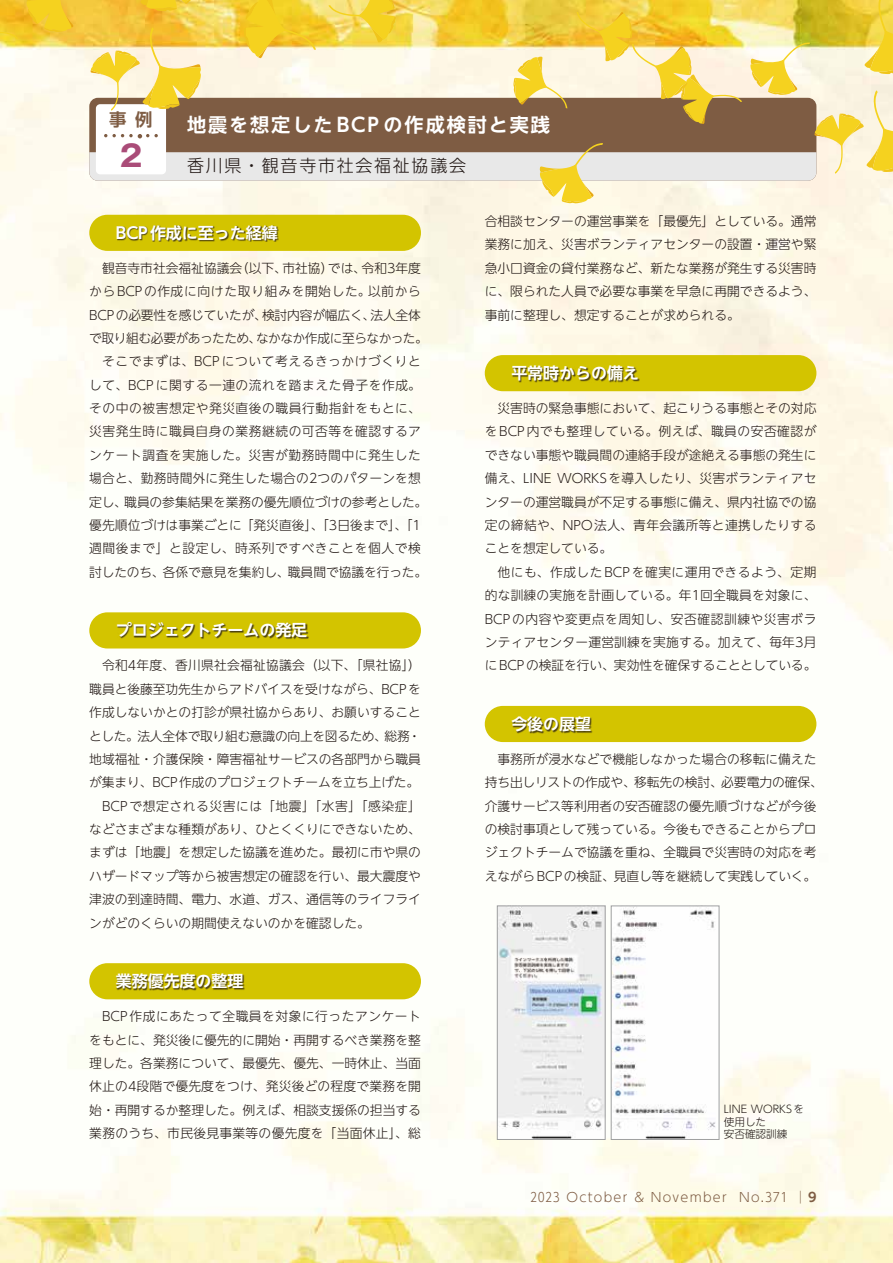
<style>
.page{position:relative;width:893px;height:1263px;background:#fff}
.page>*{position:absolute;margin:0;border:0;box-sizing:border-box;transform-origin:0 0}
.t1{font:700 29.55px "Gothic MB101 Pr 6 N";color:#aa4c78}
.t2{font:700 19.2px "UD Shin Go NT Pr 6 De";letter-spacing:.1em;color:#fff}
.t3{font:700 17.4px "UD Shin Go NT Pr 6 De";color:#7e5c43}
.t4{font:300 16.95px "UD Shin Go NT Pr 6";letter-spacing:.1em;color:#221815}
.t5{font:700 15.9px "UD Shin Go NT Pr 6 De";color:#fff}
.t6{font:300 12.75px/23.4px "UD Shin Go NT Pr 6";color:#221815;text-align:justify}
.t7{font:300 12.75px/23.4px "UD Shin Go NT Pr 6 N";letter-spacing:.01em;color:#221815;text-align:justify}
.t8{font:300 12.75px "UD Shin Go NT Pr 6";letter-spacing:.1em;color:#7e5c43}
.t9{font:300 10.65px/12.8px "UD Shin Go NT Pr 6";color:#221815}
.s1{font-family:"UD Shin Go NT Pr 6 De";font-weight:700}
</style>
<div class="page">
<img style="left:0;top:0;width:893px;height:1263px">
<div style="left:89px;top:215px;width:332px;height:36px;background:#d3c400;border-radius:18px"></div>
<div style="left:118px;top:225px;width:161px;height:17px;background:#221815;opacity:.75"></div>
<div style="left:89px;top:612px;width:332px;height:36px;background:#d3c400;border-radius:18px"></div>
<div style="left:118px;top:622px;width:191px;height:18px;background:#221815;opacity:.75"></div>
<div style="left:89px;top:963px;width:332px;height:36px;background:#d3c400;border-radius:18px"></div>
<div style="left:117px;top:974px;width:128px;height:17px;background:#221815;opacity:.75"></div>
<div style="left:485px;top:355px;width:331px;height:36px;background:#d3c400;border-radius:18px"></div>
<div style="left:512px;top:366px;width:128px;height:16px;background:#221815;opacity:.75"></div>
<div style="left:485px;top:706px;width:331px;height:36px;background:#d3c400;border-radius:18px"></div>
<div style="left:512px;top:716px;width:81px;height:18px;background:#221815;opacity:.75"></div>
<svg style="left:27px;top:0;width:47px;height:32px;background:#f3ca25"></svg>
<svg style="left:0;top:32px;width:18px;height:7px"></svg>
<svg style="left:89px;top:0;width:804px;height:203px;background:#dbc790"></svg>
<img style="left:499px;top:908px;width:104px;height:230px">
<div style="left:497px;top:906px;width:108px;height:234px;border:1px solid #9fa0a0"></div>
<img style="left:613px;top:908px;width:104px;height:230px">
<div style="left:611px;top:906px;width:108px;height:234px;border:1px solid #9fa0a0"></div>
<h3 class="t3" style="left:109px;top:105px;width:45px">事 例</h3>
<h2 class="t2" style="left:187px;top:109px;width:364px">地震を想定したBCPの作成検討と実践</h2>
<h1 class="t1" style="left:120px;top:131px;width:24px">2</h1>
<h3 class="t4" style="left:187px;top:152px;width:280px">香川県・観音寺市社会福祉協議会</h3>
<p class="t5" style="left:116px;top:220px;width:163px">BCP作成に至った経緯</p>
<p class="t7" style="left:89px;top:256px;width:340px;text-align:center">観音寺市社会福祉協議会（以下、市社協）では、令和3年度<br>からBCPの作成に向けた取り組みを開始した。以前から<br>BCPの必要性を感じていたが、検討内容が幅広く、法人全体で取り組む必要があったため、なかなか作成に至らなかった。そこでまずは、BCPについて考えるきっかけづくりと<br>して、BCPに関する一連の流れを踏まえた骨子を作成。その中の被害想定や発災直後の職員行動指針をもとに、災害発生時に職員自身の業務継続の可否等を確認するアンケート調査を実施した。災害が勤務時間中に発生した場合と、勤務時間外に発生した場合の2つのパターンを想定し、職員の参集結果を業務の優先順位づけの参考とした。優先順位づけは事業ごとに「発災直後」、「3日後まで」、「1週間後まで」と設定し、時系列ですべきことを個人で検討したのち、各係で意見を集約し、職員間で協議を行った。</p>
<p class="t5" style="left:116px;top:617px;width:193px">プロジェクトチームの発足</p>
<p class="t6" style="left:89px;top:653px;width:333px;text-indent:13px">令和4年度、香川県社会福祉協議会（以下、「県社協」）職員と後藤至功先生からアドバイスを受けながら、BCPを作成しないかとの打診が県社協からあり、お願いすることとした。法人全体で取り組む意識の向上を図るため、総務・地域福祉・介護保険・障害福祉サービスの各部門から職員が集まり、BCP作成のプロジェクトチームを立ち上げた。</p>
<p class="t7" style="left:89px;top:794px;width:333px;text-indent:13px">BCPで想定される災害には「地震」「水害」「感染症」などさまざまな種類があり、ひとくくりにできないため、まずは「地震」を想定した協議を進めた。最初に市や県のハザードマップ等から被害想定の確認を行い、最大震度や津波の到達時間、電力、水道、ガス、通信等のライフラインがどのくらいの期間使えないのかを確認した。</p>
<p class="t5" style="left:116px;top:968px;width:129px">業務優先度の整理</p>
<p class="t6" style="left:89px;top:1004px;width:333px;text-indent:13px">BCP作成にあたって全職員を対象に行ったアンケートをもとに、発災後に優先的に開始・再開するべき業務を整理した。各業務について、最優先、優先、一時休止、当面休止の4段階で優先度をつけ、発災後どの程度で業務を開始・再開するか整理した。例えば、相談支援係の担当する業務のうち、市民後見事業等の優先度を「当面休止」、総</p>
<p class="t6" style="left:485px;top:209px;width:333px">合相談センターの運営事業を「最優先」としている。通常業務に加え、災害ボランティアセンターの設置・運営や緊急小口資金の貸付業務など、新たな業務が発生する災害時に、限られた人員で必要な事業を早急に再開できるよう、事前に整理し、想定することが求められる。</p>
<p class="t5" style="left:511px;top:360px;width:129px">平常時からの備え</p>
<p class="t6" style="left:485px;top:396px;width:333px;text-indent:13px">災害時の緊急事態において、起こりうる事態とその対応をBCP内でも整理している。例えば、職員の安否確認ができない事態や職員間の連絡手段が途絶える事態の発生に備え、LINE WORKSを導入したり、災害ボランティアセンターの運営職員が不足する事態に備え、県内社協での協定の締結や、NPO法人、青年会議所等と連携したりすることを想定している。</p>
<p class="t7" style="left:485px;top:560px;width:333px;text-indent:13px">他にも、作成したBCPを確実に運用できるよう、定期的な訓練の実施を計画している。年1回全職員を対象に、BCPの内容や変更点を周知し、安否確認訓練や災害ボランティアセンター運営訓練を実施する。加えて、毎年3月にBCPの検証を行い、実効性を確保することとしている。</p>
<p class="t5" style="left:511px;top:711px;width:81px">今後の展望</p>
<p class="t6" style="left:485px;top:747px;width:340px;text-align:center">事務所が浸水などで機能しなかった場合の移転に備えた<br>持ち出しリストの作成や、移転先の検討、必要電力の確保、介護サービス等利用者の安否確認の優先順づけなどが今後の検討事項として残っている。今後もできることからプロジェクトチームで協議を重ね、全職員で災害時の対応を考えながらBCPの検証、見直し等を継続して実践していく。</p>
<p class="t9" style="left:724px;top:1102px;width:82px">LINE WORKSを使用した<br>安否確認訓練</p>
<p class="t8" style="left:530px;top:1187px;width:288px">2023 October &amp; November No.371 │<span class="s1">9</span></p>
</div>
